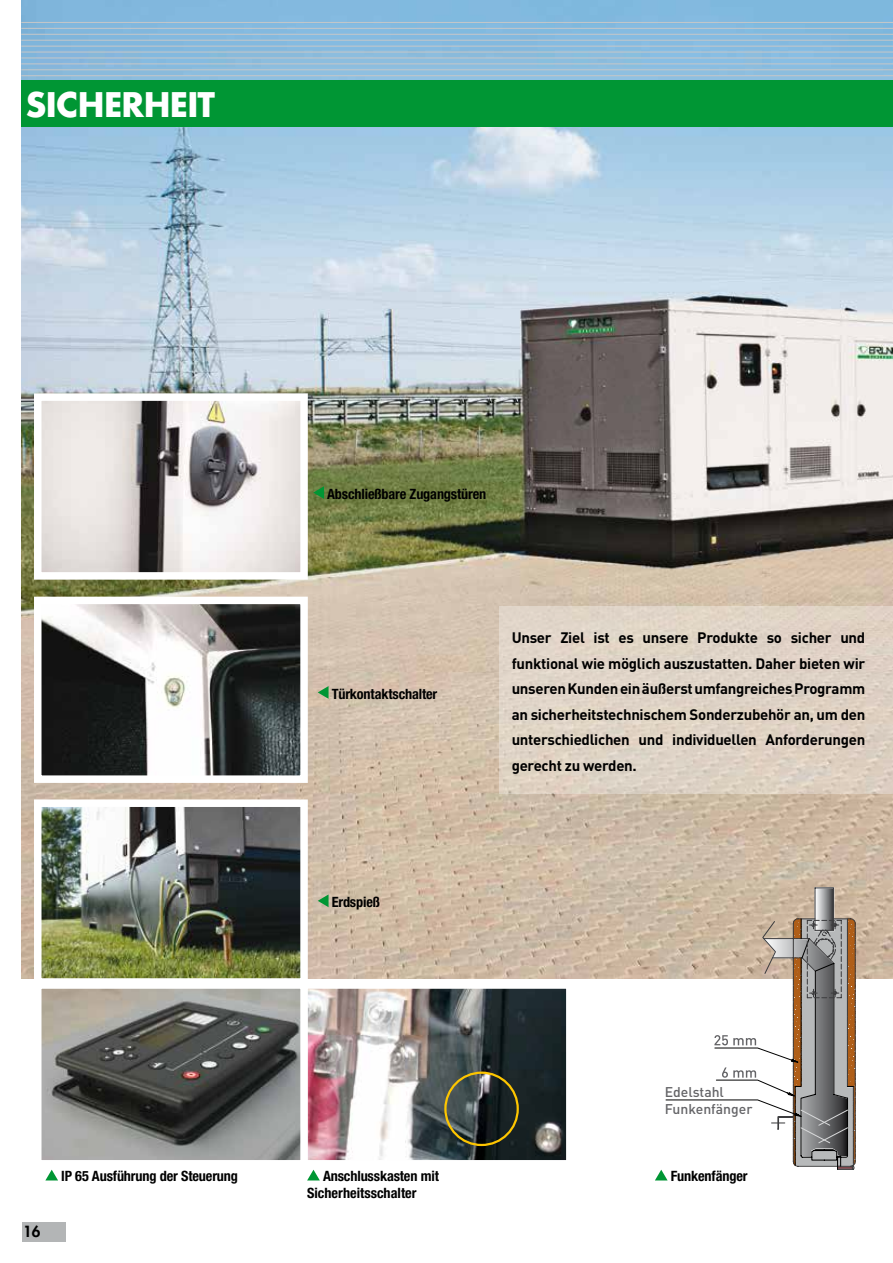
<style>
.page{position:relative;width:893px;height:1263px;background:#fff}
.page>*{position:absolute;margin:0;border:0;box-sizing:border-box;transform-origin:0 0}
.t1{font:700 33px "Futura";letter-spacing:-.04em;color:#fff}
.t2{font:700 15px/25.5px "DIN";letter-spacing:-.02em;color:#000;text-align:justify}
.t3{font:800 15px "Futura";color:#000}
.t4{font:700 condensed 14.25px/17.1px "Helvetica Neue";letter-spacing:-.01em;color:#000}
.t5{font:500 13.95px/16.8px "DIN";color:#646467}
</style>
<div class="page">
<img style="left:21px;top:0;width:872px;height:978px">
<hr style="left:21px;top:22px;width:872px;height:1px;background:#c6c7c8">
<hr style="left:21px;top:28px;width:872px;height:1px;background:#c6c7c8">
<hr style="left:21px;top:34px;width:872px;height:1px;background:#c6c7c8">
<hr style="left:21px;top:40px;width:872px;height:1px;background:#c6c7c8">
<hr style="left:21px;top:46px;width:872px;height:1px;background:#c6c7c8">
<hr style="left:21px;top:52px;width:872px;height:1px;background:#c6c7c8">
<hr style="left:21px;top:58px;width:872px;height:1px;background:#c6c7c8">
<hr style="left:21px;top:63px;width:872px;height:1px;background:#c6c7c8">
<hr style="left:21px;top:69px;width:872px;height:1px;background:#c6c7c8">
<hr style="left:21px;top:75px;width:872px;height:1px;background:#c6c7c8">
<div style="left:21px;top:80px;width:872px;height:47px;background:#009634"></div>
<img style="left:43px;top:402px;width:256px;height:169px">
<div style="left:34px;top:393px;width:274px;height:187px;border:8px solid #fff"></div>
<img style="left:43px;top:606px;width:256px;height:168px">
<div style="left:34px;top:597px;width:274px;height:186px;border:8px solid #fff"></div>
<img style="left:43px;top:990px;width:522px;height:168px">
<div style="left:300px;top:981px;width:274px;height:186px;border:8px solid #fff"></div>
<div style="left:444px;top:1071px;width:75px;height:75px;border:2px solid #fdc500;border-radius:50%"></div>
<svg style="left:307px;top:1170px;width:13px;height:10px"></svg>
<svg style="left:313px;top:486px;width:11px;height:13px"></svg>
<svg style="left:318px;top:686px;width:11px;height:13px"></svg>
<svg style="left:45px;top:1170px;width:13px;height:10px"></svg>
<svg style="left:318px;top:894px;width:11px;height:13px"></svg>
<img style="left:43px;top:808px;width:256px;height:169px">
<div style="left:34px;top:799px;width:274px;height:187px;border:8px solid #fff"></div>
<div style="left:500px;top:607px;width:393px;height:187px;background:#dfd3c5"></div>
<svg style="left:655px;top:887px;width:201px;height:293px"></svg>
<div style="left:34px;top:981px;width:274px;height:186px;border:8px solid #fff"></div>
<div style="left:22px;top:1222px;width:44px;height:20px;background:#b3b5b6"></div>
<h1 class="t1" style="left:26px;top:80px;width:191px">SICHERHEIT</h1>
<p class="t4" style="left:327px;top:485px;width:161px">Abschließbare Zugangstüren</p>
<p class="t4" style="left:332px;top:685px;width:107px">Türkontaktschalter</p>
<p class="t4" style="left:332px;top:893px;width:50px">Erdspieß</p>
<p class="t2" style="left:512px;top:624px;width:355px">Unser Ziel ist es unsere Produkte so sicher und funktional wie möglich auszustatten. Daher bieten wir unseren Kunden ein äußerst umfangreiches Programm an sicherheitstechnischem Sonderzubehör an, um den unterschiedlichen und individuellen Anforderungen gerecht zu werden.</p>
<p class="t5" style="left:665px;top:1083px;width:89px">Edelstahl<br>Funkenfänger</p>
<p class="t3" style="left:23px;top:1222px;width:19px">16</p>
<p class="t4" style="left:61px;top:1167px;width:178px">IP 65 Ausführung der Steuerung</p>
<p class="t4" style="left:671px;top:1167px;width:78px">Funkenfänger</p>
<p class="t4" style="left:307px;top:1167px;width:134px;text-indent:16px">Anschlusskasten mit<br>Sicherheitsschalter</p>
</div>
